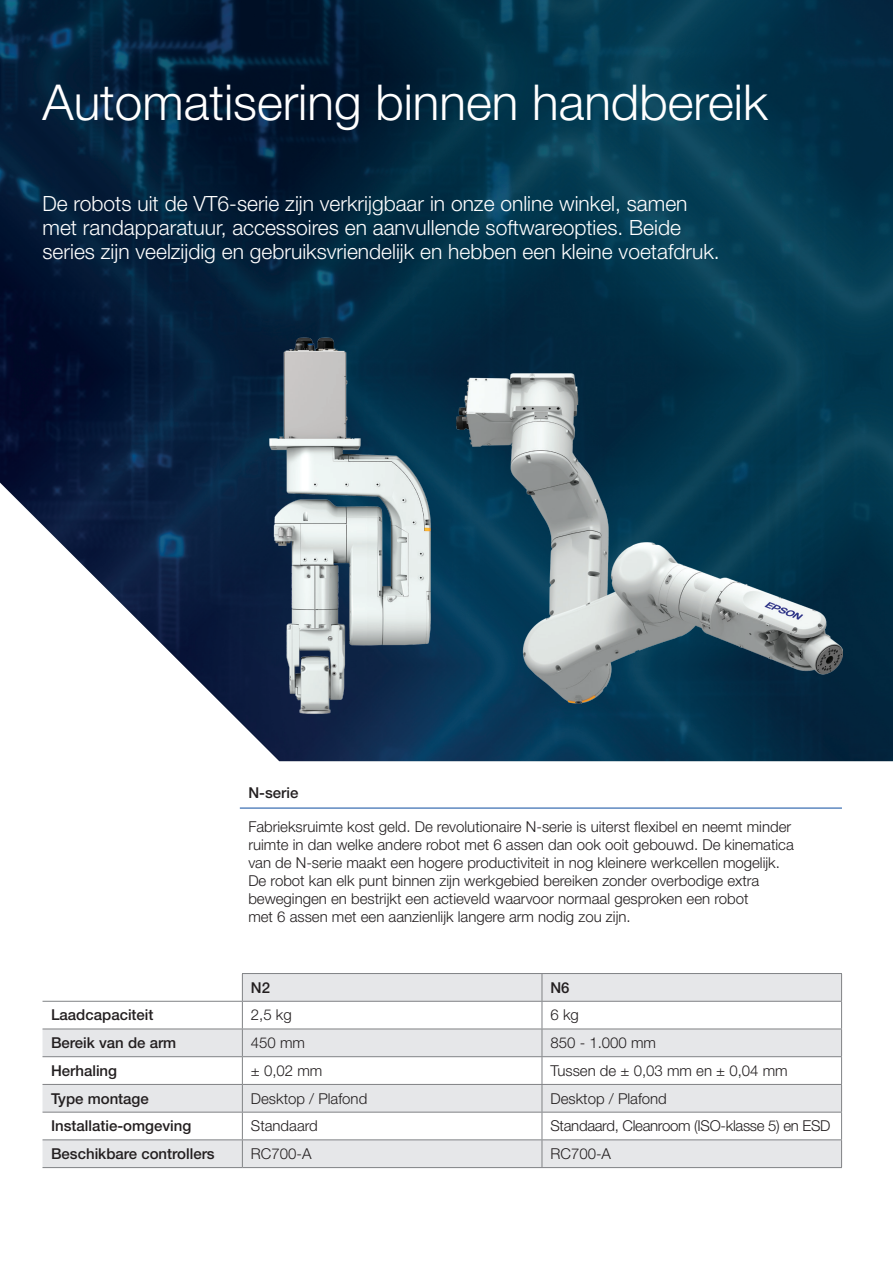
<style>
.page{position:relative;width:893px;height:1263px;background:#fff}
.page>*{position:absolute;margin:0;border:0;box-sizing:border-box;transform-origin:0 0}
.t1{font:300 49.5px "Helvetica Neue LT Pro";color:#fff}
.t2{font:300 21px/24px "Helvetica Neue LT Pro";color:#fff}
.Brochure_Small_Sub_Heading{font:300 15px/18px "Helvetica Neue LT Pro";color:#231f20}
.Brochure_Small_Sub_Heading-2{font:500 15px "Helvetica Neue LT Pro";color:#231f20}
.Brochure_Small_Sub_Heading-3{font:300 15px "Helvetica Neue LT Pro";letter-spacing:-.02em;color:#231f20}
</style>
<div class="page">
<img style="left:0;top:0;width:893px;height:761px">
<svg style="left:43px;top:974px;width:798px;height:54px"></svg>
<svg style="left:43px;top:1029px;width:798px;height:138px;fill:#e6e7e9"></svg>
<hr style="left:242px;top:973px;width:300px;height:1px;background:#808285">
<hr style="left:542px;top:973px;width:300px;height:1px;background:#808285">
<hr style="left:242px;top:1001px;width:300px;height:1px;background:#808285">
<hr style="left:542px;top:1001px;width:300px;height:1px;background:#808285">
<hr style="left:242px;top:1028px;width:300px;height:1px;background:#808285">
<hr style="left:542px;top:1028px;width:300px;height:1px;background:#808285">
<hr style="left:242px;top:1056px;width:300px;height:1px;background:#808285">
<hr style="left:542px;top:1056px;width:300px;height:1px;background:#808285">
<hr style="left:242px;top:1084px;width:300px;height:1px;background:#808285">
<hr style="left:542px;top:1084px;width:300px;height:1px;background:#808285">
<hr style="left:242px;top:1112px;width:300px;height:1px;background:#808285">
<hr style="left:542px;top:1112px;width:300px;height:1px;background:#808285">
<hr style="left:242px;top:1139px;width:300px;height:1px;background:#808285">
<hr style="left:542px;top:1139px;width:300px;height:1px;background:#808285">
<hr style="left:242px;top:1167px;width:300px;height:1px;background:#808285">
<hr style="left:542px;top:1167px;width:300px;height:1px;background:#808285">
<hr style="left:43px;top:1001px;width:199px;height:1px;background:#808285">
<hr style="left:43px;top:1028px;width:199px;height:1px;background:#808285">
<hr style="left:43px;top:1056px;width:199px;height:1px;background:#808285">
<hr style="left:43px;top:1084px;width:199px;height:1px;background:#808285">
<hr style="left:43px;top:1112px;width:199px;height:1px;background:#808285">
<hr style="left:43px;top:1139px;width:199px;height:1px;background:#808285">
<hr style="left:43px;top:1167px;width:199px;height:1px;background:#808285">
<svg style="left:542px;top:974px;width:1px;height:193px"></svg>
<svg style="left:242px;top:974px;width:1px;height:193px"></svg>
<svg style="left:841px;top:974px;width:1px;height:193px"></svg>
<hr style="left:240px;top:808px;width:602px;height:1px;background:#0d4da1">
<img style="left:243px;top:325px;width:217px;height:402px">
<img style="left:456px;top:373px;width:387px;height:331px">
<p class="t1" style="left:43px;top:73px;width:727px">Automatisering binnen handbereik</p>
<p class="t2" style="left:43px;top:191px;width:679px">De robots uit de VT6-serie zijn verkrijgbaar in onze online winkel, samen met randapparatuur, accessoires en aanvullende softwareopties. Beide series zijn veelzijdig en gebruiksvriendelijk en hebben een kleine voetafdruk.</p>
<p class="Brochure_Small_Sub_Heading-2" style="left:248px;top:784px;width:52px">N-serie</p>
<p class="Brochure_Small_Sub_Heading" style="left:248px;top:817px;width:547px">Fabrieksruimte kost geld. De revolutionaire N-serie is uiterst flexibel en neemt minder ruimte in dan welke andere robot met 6 assen dan ook ooit gebouwd. De kinematica van de N-serie maakt een hogere productiviteit in nog kleinere werkcellen mogelijk.<br>De robot kan elk punt binnen zijn werkgebied bereiken zonder overbodige extra bewegingen en bestrijkt een actieveld waarvoor normaal gesproken een robot<br>met 6 assen met een aanzienlijk langere arm nodig zou zijn.</p>
<p class="Brochure_Small_Sub_Heading-2" style="left:251px;top:978px;width:21px">N2</p>
<p class="Brochure_Small_Sub_Heading-2" style="left:550px;top:978px;width:21px">N6</p>
<p class="Brochure_Small_Sub_Heading-2" style="left:51px;top:1006px;width:104px">Laadcapaciteit</p>
<p class="Brochure_Small_Sub_Heading" style="left:251px;top:1006px;width:42px">2,5 kg</p>
<p class="Brochure_Small_Sub_Heading" style="left:550px;top:1006px;width:30px">6 kg</p>
<p class="Brochure_Small_Sub_Heading-2" style="left:51px;top:1034px;width:127px">Bereik van de arm</p>
<p class="Brochure_Small_Sub_Heading" style="left:251px;top:1033px;width:56px">450 mm</p>
<p class="Brochure_Small_Sub_Heading" style="left:550px;top:1033px;width:107px">850 - 1.000 mm</p>
<p class="Brochure_Small_Sub_Heading-2" style="left:51px;top:1061px;width:68px">Herhaling</p>
<p class="Brochure_Small_Sub_Heading" style="left:251px;top:1061px;width:73px">± 0,02 mm</p>
<p class="Brochure_Small_Sub_Heading" style="left:550px;top:1061px;width:239px">Tussen de ± 0,03 mm en ± 0,04 mm</p>
<p class="Brochure_Small_Sub_Heading-2" style="left:51px;top:1089px;width:99px">Type montage</p>
<p class="Brochure_Small_Sub_Heading" style="left:251px;top:1089px;width:118px">Desktop / Plafond</p>
<p class="Brochure_Small_Sub_Heading" style="left:550px;top:1089px;width:118px">Desktop / Plafond</p>
<p class="Brochure_Small_Sub_Heading-2" style="left:51px;top:1117px;width:142px">Installatie-omgeving</p>
<p class="Brochure_Small_Sub_Heading" style="left:251px;top:1117px;width:68px">Standaard</p>
<p class="Brochure_Small_Sub_Heading-3" style="left:550px;top:1117px;width:282px">Standaard, Cleanroom (ISO-klasse 5) en ESD</p>
<p class="Brochure_Small_Sub_Heading-2" style="left:51px;top:1145px;width:165px">Beschikbare controllers</p>
<p class="Brochure_Small_Sub_Heading" style="left:251px;top:1144px;width:62px">RC700-A</p>
<p class="Brochure_Small_Sub_Heading" style="left:550px;top:1144px;width:62px">RC700-A</p>
</div>
